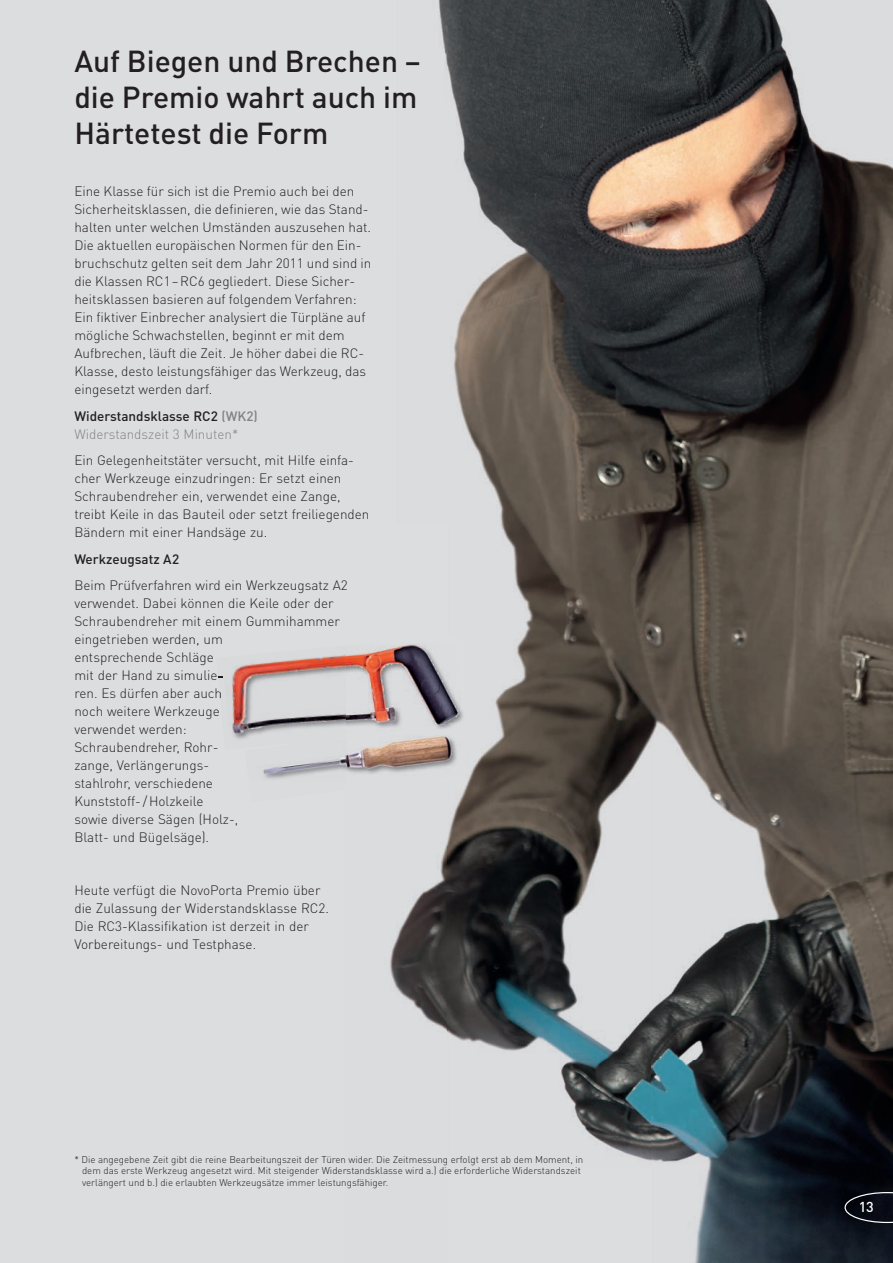
<style>
.page{position:relative;width:893px;height:1263px;background:#dcdddf}
.page>*{position:absolute;margin:0;border:0;box-sizing:border-box;transform-origin:0 0}
.t1{font:500 30px/36px "DIN Pro";color:#231f20;text-align:justify}
.t2{font:500 14.25px "DIN Pro";color:#fff}
.t3{font:300 13.5px/18px "DIN Pro";color:#231f20}
.t4{font:300 13.5px/18px "DIN Pro";color:#808285}
.t5{font:500 13.5px "DIN Pro";color:#231f20}
.t6{font:300 9.75px/11.7px "DIN Pro";color:#231f20}
.s1{font-weight:500;color:#231f20}
.s2{font-weight:500}
</style>
<div class="page">
<img style="left:438px;top:0;width:455px;height:524px">
<img style="left:448px;top:524px;width:445px;height:739px">
<img style="left:390px;top:838px;width:58px;height:195px">
<img style="left:464px;top:643px;width:2px;height:84px">
<img style="left:448px;top:635px;width:8px;height:8px">
<img style="left:218px;top:676px;width:13px;height:23px">
<svg style="left:219px;top:689px;width:3px;height:9px"></svg>
<img style="left:231px;top:654px;width:115px;height:85px">
<img style="left:346px;top:643px;width:118px;height:79px">
<img style="left:448px;top:738px;width:22px;height:52px">
<img style="left:245px;top:738px;width:101px;height:42px">
<img style="left:346px;top:727px;width:120px;height:54px">
<img style="left:320px;top:737px;width:26px;height:4px">
<img style="left:346px;top:722px;width:118px;height:16px">
<svg style="left:844px;top:1192px;width:49px;height:31px"></svg>
<h1 class="t1" style="left:74px;top:40px;width:348px">Auf Biegen und Brechen – die Premio wahrt auch im Härtetest die Form</h1>
<p class="t3" style="left:74px;top:182px;width:299px">Eine Klasse für sich ist die Premio auch bei den Sicherheitsklassen, die definieren, wie das Stand&shy;halten unter welchen Umständen auszusehen hat.<br>Die aktuellen europäischen Normen für den Ein&shy;bruchschutz gelten seit dem Jahr 2011 und sind in die Klassen RC1 – RC6 gegliedert. Diese Sicher&shy;heitsklassen basieren auf folgendem Verfahren:<br>Ein fiktiver Einbrecher analysiert die Türpläne auf mögliche Schwachstellen, beginnt er mit dem Aufbrechen, läuft die Zeit. Je höher dabei die RC-Klasse, desto leistungsfähiger das Werkzeug, das eingesetzt werden darf.</p>
<p class="t4" style="left:74px;top:406px;width:185px"><span class="s1">Widerstandsklasse RC2</span> <span class="s2">(WK2)<br></span>Widerstandszeit 3 Minuten*</p>
<p class="t3" style="left:74px;top:451px;width:297px">Ein Gelegenheitstäter versucht, mit Hilfe einfa&shy;cher Werkzeuge einzudringen: Er setzt einen Schraubendreher ein, verwendet eine Zange, treibt Keile in das Bauteil oder setzt freiliegenden Bändern mit einer Handsäge zu.</p>
<p class="t5" style="left:74px;top:548px;width:107px">Werkzeugsatz A2</p>
<p class="t3" style="left:74px;top:576px;width:275px">Beim Prüfverfahren wird ein Werkzeugsatz A2 verwendet. Dabei können die Keile oder der<br>Schraubendreher mit einem Gummihammer eingetrieben werden, um<br>entsprechende Schläge<br>mit der Hand zu simulie-<br>ren. Es dürfen aber auch<br>noch weitere Werkzeuge<br>verwendet werden:<br>Schraubendreher, Rohr-<br>zange, Verlängerungs-<br>stahlrohr, verschiedene<br>Kunststoff- / Holzkeile<br>sowie diverse Sägen (Holz-,<br>Blatt- und Bügelsäge).</p>
<p class="t3" style="left:74px;top:881px;width:256px">Heute verfügt die NovoPorta Premio über die Zulassung der Widerstandsklasse RC2.<br>Die RC3-Klassifikation ist derzeit in der Vorbereitungs- und Testphase.</p>
<p class="t6" style="left:82px;top:1153px;width:503px;text-indent:-8px">* Die angegebene Zeit gibt die reine Bearbeitungszeit der Türen wider. Die Zeitmessung erfolgt erst ab dem Moment, in dem das erste Werkzeug angesetzt wird. Mit steigender Widerstandsklasse wird a.) die erforderliche Widerstandszeit verlängert und b.) die erlaubten Werkzeugsätze immer leistungsfähiger.</p>
<p class="t2" style="left:859px;top:1195px;width:17px">13</p>
</div>
